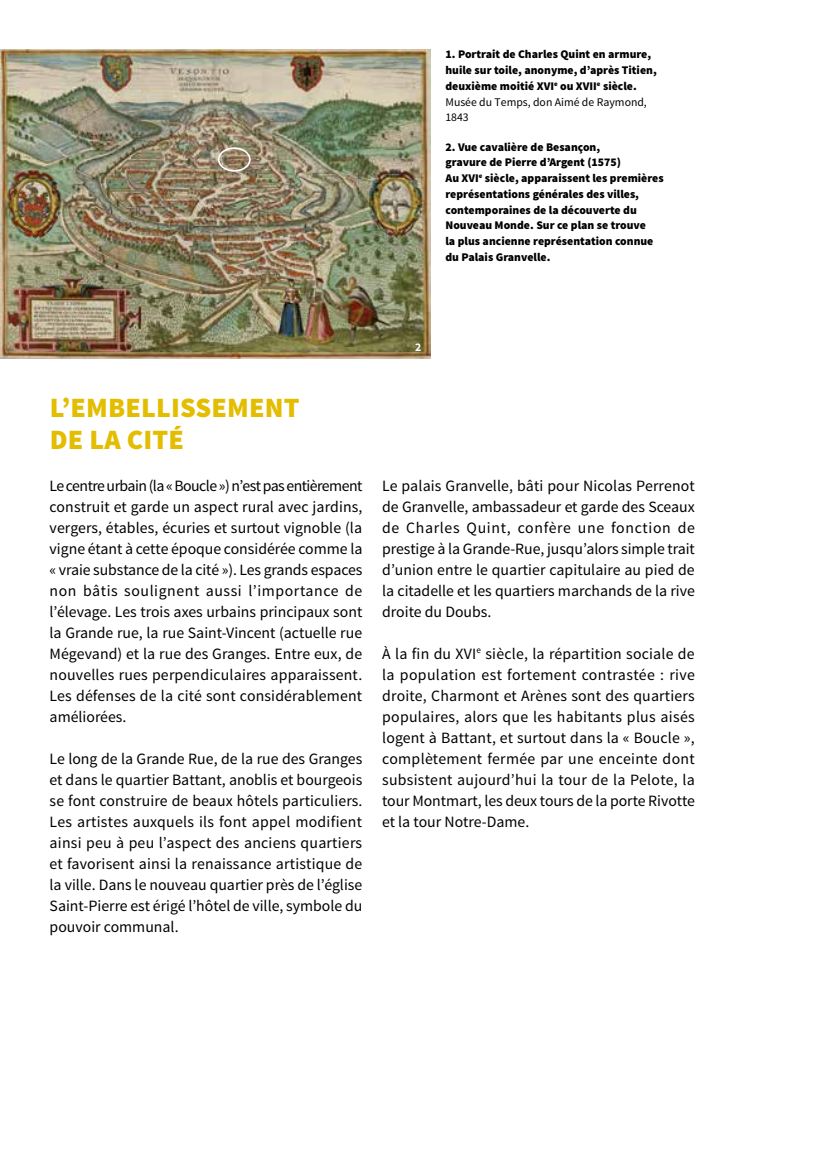
<style>
.page{position:relative;width:819px;height:1156px;background:#fff}
.page>*{position:absolute;margin:0;border:0;box-sizing:border-box;transform-origin:0 0}
.t1{font:900 28px/31.5px "Source Sans Pro";letter-spacing:.005em;color:#e3bd00}
.t2{font:15.75px/21px "Source Sans Pro";color:#000;text-align:justify}
.t3{font:900 11.72px/15.8px "Source Sans Pro";color:#000}
.t4{font:700 11.72px "Source Sans Pro";color:#fff}
.s1{font-weight:400}
</style>
<div class="page">
<img style="left:0;top:50px;width:430px;height:308px">
<div style="left:218px;top:147px;width:33px;height:25px;border:2px solid #fff;border-radius:50%"></div>
<p class="t3" style="left:445px;top:47px;width:213px">1. Portrait de Charles Quint en armure, huile sur toile, anonyme, d’après Titien, deuxième moitié XVI<sup>e</sup> ou XVII<sup>e</sup> siècle.<br><span class="s1">Musée du Temps, don Aimé de Raymond,<br>1843</span></p>
<p class="t3" style="left:445px;top:139px;width:220px">2. Vue cavalière de Besançon,<br>gravure de Pierre d’Argent (1575)<br>Au XVI<sup>e</sup> siècle, apparaissent les premières représentations générales des villes, contemporaines de la découverte du Nouveau Monde. Sur ce plan se trouve<br>la plus ancienne représentation connue du Palais Granvelle.</p>
<h1 class="t1" style="left:50px;top:393px;width:251px">L’EMBELLISSEMENT<br>DE LA CITÉ</h1>
<p class="t2" style="left:50px;top:475px;width:314px">Le centre urbain (la « Boucle ») n’est pas entièrement construit et garde un aspect rural avec jardins, vergers, étables, écuries et surtout vignoble (la vigne étant à cette époque considérée comme la « vraie substance de la cité »). Les grands espaces non bâtis soulignent aussi l’importance de l’élevage. Les trois axes urbains principaux sont la Grande rue, la rue Saint-Vincent (actuelle rue Mégevand) et la rue des Granges. Entre eux, de nouvelles rues perpendiculaires apparaissent.<br>Les défenses de la cité sont considérablement améliorées.</p>
<p class="t2" style="left:50px;top:748px;width:314px">Le long de la Grande Rue, de la rue des Granges et dans le quartier Battant, anoblis et bourgeois se font construire de beaux hôtels particuliers.<br>Les artistes auxquels ils font appel modifient ainsi peu à peu l’aspect des anciens quartiers et favorisent ainsi la renaissance artistique de la ville. Dans le nouveau quartier près de l’église Saint-Pierre est érigé l’hôtel de ville, symbole du pouvoir communal.</p>
<p class="t4" style="left:415px;top:339px;width:8px">2</p>
<p class="t2" style="left:382px;top:475px;width:314px">Le palais Granvelle, bâti pour Nicolas Perrenot de Granvelle, ambassadeur et garde des Sceaux de Charles Quint, confère une fonction de prestige à la Grande-Rue, jusqu’alors simple trait d’union entre le quartier capitulaire au pied de la citadelle et les quartiers marchands de la rive droite du Doubs.</p>
<p class="t2" style="left:382px;top:643px;width:314px">À la fin du XVI<sup>e</sup> siècle, la répartition sociale de la population est fortement contrastée : rive droite, Charmont et Arènes sont des quartiers populaires, alors que les habitants plus aisés logent à Battant, et surtout dans la « Boucle », complètement fermée par une enceinte dont subsistent aujourd’hui la tour de la Pelote, la tour Montmart, les deux tours de la porte Rivotte et la tour Notre-Dame.</p>
</div>
